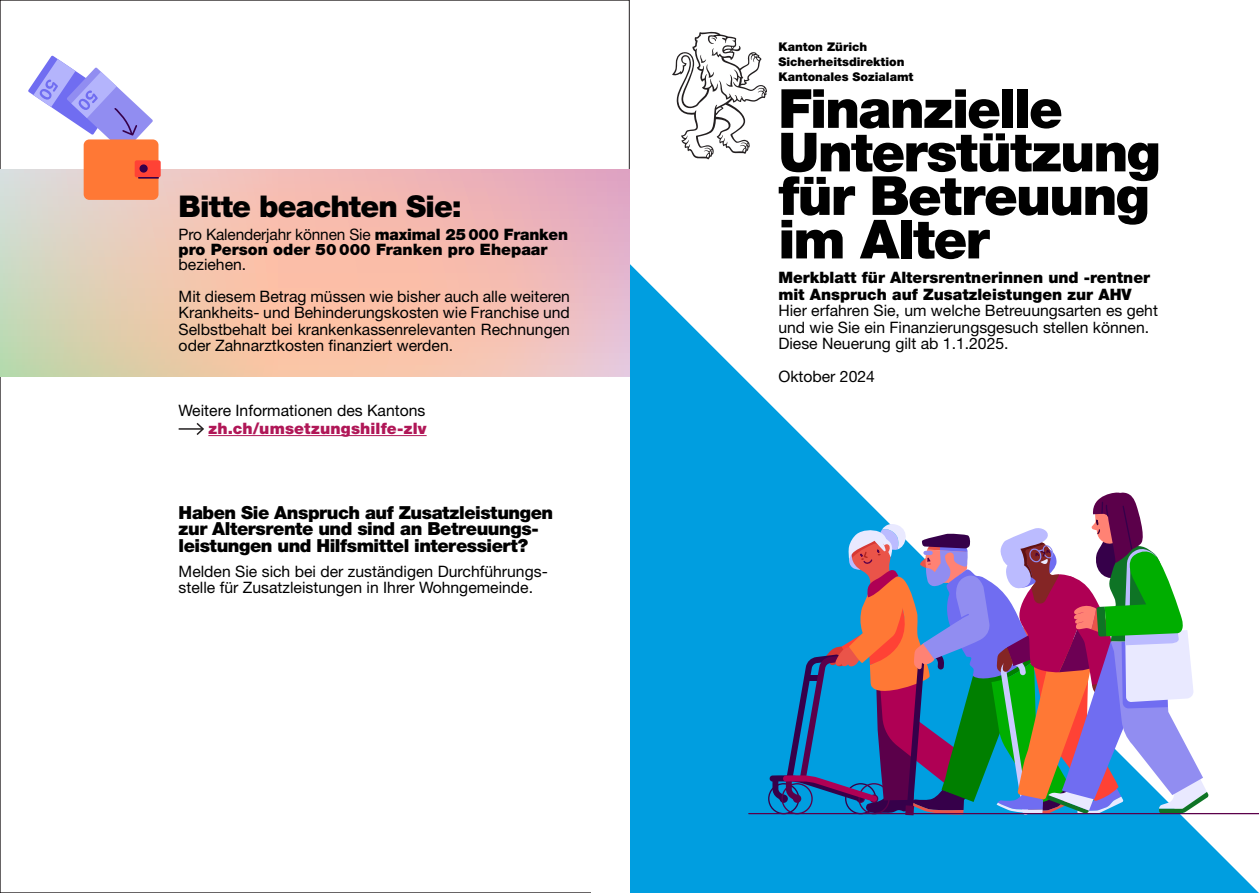
<style>
.page{position:relative;width:1259px;height:893px;background:#fff}
.page>*{position:absolute;margin:0;border:0;box-sizing:border-box;transform-origin:0 0}
.t1{font:900 54px/43.5px "Helvetica Neue LT Std";letter-spacing:-.03em;color:#000}
.t2{font:900 30px "Helvetica Neue LT Std";letter-spacing:-.03em;color:#000}
.t3{font:900 18px/16.5px "Helvetica Neue LT Std";letter-spacing:-.025em;color:#000}
.t4{font:15.75px/16.5px "Helvetica Neue LT Std";color:#000}
.t5{font:900 15.75px/15px "Helvetica Neue LT Std";color:#000}
.t6{font:900 15.75px "Helvetica Neue LT Std";letter-spacing:.01em;color:#b01757}
.t7{font:900 12px/15px "Helvetica Neue LT Std";color:#000}
.s1{font-weight:400}
</style>
<div class="page">
<svg style="left:629px;top:251px;width:630px;height:642px"></svg>
<hr style="left:208px;top:435px;width:219px;height:1px;background:#b01757">
<hr style="left:179px;top:428px;width:24px;height:2px;background:#231f20">
<svg style="left:195px;top:423px;width:9px;height:12px"></svg>
<svg style="left:0;top:170px;width:629px;height:207px"></svg>
<svg style="left:672px;top:31px;width:95px;height:128px"></svg>
<div style="left:768px;top:783px;width:31px;height:31px;border:1px solid #36004a;border-radius:50%"></div>
<svg style="left:769px;top:493px;width:439px;height:322px"></svg>
<hr style="left:749px;top:813px;width:510px;height:1px;background:#5b004a">
<div style="left:84px;top:139px;width:74px;height:61px;background:#ff7835;border-radius:6px"></div>
<div style="left:135px;top:160px;width:26px;height:17px;background:#ff4235;border-radius:2px"></div>
<div style="left:139px;top:164px;width:9px;height:9px;background:#36004a;border-radius:50%"></div>
<svg style="left:139px;top:177px;width:19px;height:2px"></svg>
<svg style="left:28px;top:56px;width:125px;height:96px"></svg>
<h2 class="t2" style="left:179px;top:188px;width:285px">Bitte beachten Sie:</h2>
<p class="t5" style="left:179px;top:227px;width:391px"><span class="s1">Pro Kalenderjahr können Sie</span> maximal 25 000 Franken pro Person oder 50 000 Franken pro Ehepaar</p>
<p class="t4" style="left:179px;top:249px;width:393px;line-height:31.5px">beziehen.<br>Mit diesem Betrag müssen wie bisher auch alle weiteren</p>
<p class="t4" style="left:179px;top:304px;width:393px;text-align:justify">Krankheits- und Behinderungskosten wie Franchise und Selbstbehalt bei krankenkassenrelevanten Rechnungen oder Zahnarztkosten finanziert werden.</p>
<p class="t4" style="left:179px;top:402px;width:248px">Weitere Informationen des Kantons</p>
<p class="t6" style="left:208px;top:419px;width:220px">zh.ch/umsetzungshilfe-zlv</p>
<p class="t3" style="left:179px;top:504px;width:376px">Haben Sie Anspruch auf Zusatzleistungen zur Altersrente und sind an Betreuungs&shy;leistungen und Hilfsmittel interessiert?</p>
<p class="t4" style="left:179px;top:563px;width:371px">Melden Sie sich bei der zuständigen Durchführungs&shy;stelle für Zusatzleistungen in Ihrer Wohngemeinde.</p>
<p class="t7" style="left:778px;top:39px;width:137px">Kanton Zürich<br>Sicherheitsdirektion<br>Kantonales Sozialamt</p>
<h1 class="t1" style="left:778px;top:87px;width:384px">Finanzielle<br>Unterstützung für Betreuung im Alter</h1>
<p class="t5" style="left:778px;top:269px;width:373px;line-height:16.5px">Merkblatt für Altersrentnerinnen und -rentner mit Anspruch auf Zusatzleistungen zur AHV</p>
<p class="t4" style="left:778px;top:302px;width:381px">Hier erfahren Sie, um welche Betreuungsarten es geht und wie Sie ein Finanzierungsgesuch stellen können.<br>Diese Neuerung gilt ab 1.1.2025.</p>
<p class="t4" style="left:778px;top:368px;width:98px">Oktober 2024</p>
</div>
